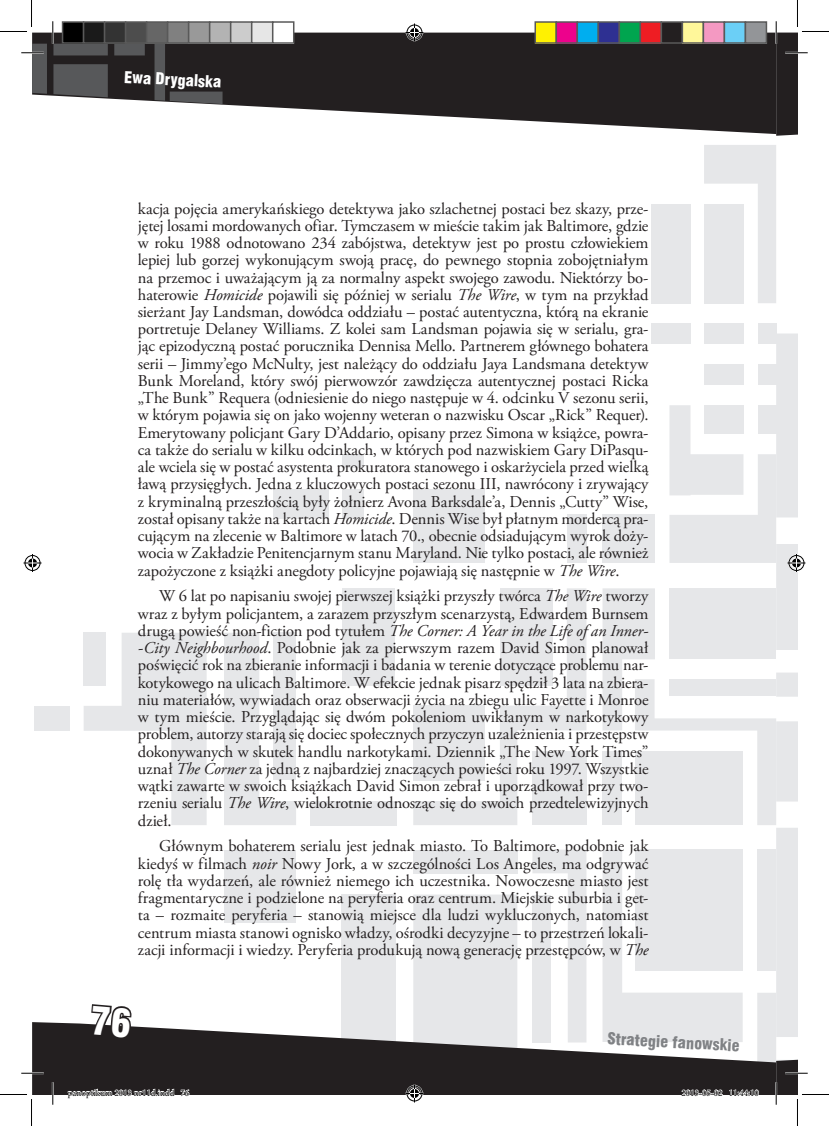
<style>
.page{position:relative;width:829px;height:1126px;background:#fff}
.page>*{position:absolute;margin:0;border:0;box-sizing:border-box;transform-origin:0 0}
.t1{font:16.5px/17.2px "Adobe Garamond Pro";letter-spacing:-.005em;color:#231f20;text-align:justify}
.t2{font:15px "Swis 721 Blk Cn PL";color:#808285}
.t3{font:15px "Swis 721 Blk Cn PL";color:#fff}
.t4{font:9px "Minion Pro";color:#000}
.s1{font-style:italic}
</style>
<div class="page">
<div style="left:566px;top:515px;width:20px;height:48px;background:#e6e7e9"></div>
<div style="left:309px;top:801px;width:87px;height:24px;background:#e6e7e9"></div>
<div style="left:35px;top:706px;width:35px;height:25px;background:#e6e7e9"></div>
<div style="left:342px;top:895px;width:54px;height:193px;background:#e6e7e9"></div>
<div style="left:224px;top:850px;width:71px;height:73px;background:#e6e7e9"></div>
<div style="left:413px;top:489px;width:72px;height:74px;background:#e6e7e9"></div>
<div style="left:273px;top:489px;width:56px;height:30px;background:#e6e7e9"></div>
<div style="left:342px;top:489px;width:21px;height:30px;background:#e6e7e9"></div>
<div style="left:342px;top:455px;width:21px;height:13px;background:#e6e7e9"></div>
<div style="left:342px;top:588px;width:53px;height:98px;background:#e6e7e9"></div>
<svg style="left:413px;top:588px;width:173px;height:237px;fill:#e6e7e9"></svg>
<svg style="left:224px;top:633px;width:72px;height:192px"></svg>
<svg style="left:84px;top:633px;width:122px;height:192px"></svg>
<svg style="left:211px;top:33px;width:564px;height:101px;fill:#231f20"></svg>
<svg style="left:32px;top:1022px;width:570px;height:72px;fill:#231f20"></svg>
<hr style="left:21px;top:1072px;width:23px;height:2px;background:#fff">
<hr style="left:52px;top:1082px;width:2px;height:23px;background:#fff">
<svg style="left:21px;top:1073px;width:23px;height:1px"></svg>
<svg style="left:53px;top:1082px;width:1px;height:23px"></svg>
<svg style="left:0;top:0;width:222px;height:104px"></svg>
<svg style="left:0;top:1094px;width:32px;height:32px"></svg>
<svg style="left:775px;top:0;width:53px;height:136px"></svg>
<svg style="left:405px;top:24px;width:18px;height:18px"></svg>
<svg style="left:405px;top:850px;width:181px;height:252px"></svg>
<svg style="left:24px;top:554px;width:18px;height:18px"></svg>
<div style="left:63px;top:22px;width:21px;height:21px;background:#000"></div>
<div style="left:62px;top:21px;width:22px;height:23px;border:2px solid #595959"></div>
<div style="left:84px;top:22px;width:21px;height:21px;background:#1a1a1a"></div>
<div style="left:83px;top:21px;width:22px;height:23px;border:2px solid #595959"></div>
<div style="left:105px;top:22px;width:21px;height:21px;background:#333"></div>
<div style="left:104px;top:21px;width:22px;height:23px;border:2px solid #595959"></div>
<div style="left:126px;top:22px;width:21px;height:21px;background:#4d4d4d"></div>
<div style="left:125px;top:21px;width:22px;height:23px;border:2px solid #595959"></div>
<div style="left:147px;top:22px;width:21px;height:21px;background:#666"></div>
<div style="left:146px;top:21px;width:22px;height:23px;border:2px solid #595959"></div>
<div style="left:168px;top:22px;width:21px;height:21px;background:#808080"></div>
<div style="left:167px;top:21px;width:22px;height:23px;border:2px solid #595959"></div>
<div style="left:189px;top:22px;width:21px;height:21px;background:#999"></div>
<div style="left:188px;top:21px;width:22px;height:23px;border:2px solid #595959"></div>
<div style="left:210px;top:22px;width:21px;height:21px;background:#b3b3b3"></div>
<div style="left:209px;top:21px;width:22px;height:23px;border:2px solid #595959"></div>
<div style="left:231px;top:22px;width:21px;height:21px;background:#ccc"></div>
<div style="left:230px;top:21px;width:22px;height:23px;border:2px solid #595959"></div>
<div style="left:252px;top:22px;width:21px;height:21px;background:#e6e6e6"></div>
<div style="left:251px;top:21px;width:22px;height:23px;border:2px solid #595959"></div>
<div style="left:273px;top:22px;width:21px;height:21px;background:#fff"></div>
<div style="left:272px;top:21px;width:22px;height:23px;border:2px solid #595959"></div>
<div style="left:535px;top:22px;width:21px;height:21px;background:#fff101"></div>
<div style="left:534px;top:21px;width:23px;height:23px;border:2px solid #595959"></div>
<div style="left:556px;top:22px;width:21px;height:21px;background:#ed028c"></div>
<div style="left:555px;top:21px;width:23px;height:23px;border:2px solid #595959"></div>
<div style="left:577px;top:22px;width:21px;height:21px;background:#00aeef"></div>
<div style="left:576px;top:21px;width:23px;height:23px;border:2px solid #595959"></div>
<div style="left:598px;top:22px;width:21px;height:21px;background:#2e3092"></div>
<div style="left:597px;top:21px;width:23px;height:23px;border:2px solid #595959"></div>
<div style="left:619px;top:22px;width:21px;height:21px;background:#00a54f"></div>
<div style="left:618px;top:21px;width:23px;height:23px;border:2px solid #595959"></div>
<div style="left:640px;top:22px;width:21px;height:21px;background:#ee1d23"></div>
<div style="left:639px;top:21px;width:23px;height:23px;border:2px solid #595959"></div>
<div style="left:661px;top:22px;width:21px;height:21px;background:#231f20"></div>
<div style="left:660px;top:21px;width:23px;height:23px;border:2px solid #595959"></div>
<div style="left:682px;top:22px;width:21px;height:21px;background:#fff79a"></div>
<div style="left:681px;top:21px;width:23px;height:23px;border:2px solid #595959"></div>
<div style="left:703px;top:22px;width:21px;height:21px;background:#f499c2"></div>
<div style="left:702px;top:21px;width:23px;height:23px;border:2px solid #595959"></div>
<div style="left:724px;top:22px;width:21px;height:21px;background:#6bcff6"></div>
<div style="left:723px;top:21px;width:23px;height:23px;border:2px solid #595959"></div>
<div style="left:745px;top:22px;width:21px;height:21px;background:#939598"></div>
<div style="left:744px;top:21px;width:23px;height:23px;border:2px solid #595959"></div>
<svg style="left:602px;top:145px;width:226px;height:981px"></svg>
<svg style="left:67px;top:1004px;width:122px;height:91px"></svg>
<p class="t3" style="left:125px;top:67px;width:99px;rotate:3deg">Ewa Drygalska</p>
<p class="t1" style="left:138px;top:200px;width:512px">kacja pojęcia amerykańskiego detektywa jako szlachetnej postaci bez skazy, prze&shy;jętej losami mordowanych ofiar. Tymczasem w mieście takim jak Baltimore, gdzie w roku 1988 odnotowano 234 zabójstwa, detektyw jest po prostu człowiekiem lepiej lub gorzej wykonującym swoją pracę, do pewnego stopnia zobojętniałym na przemoc i uważającym ją za normalny aspekt swojego zawodu. Niektórzy bo&shy;haterowie <span class="s1">Homicide</span> pojawili się później w serialu <span class="s1">The Wire</span>, w tym na przykład sierżant Jay Landsman, dowódca oddziału – postać autentyczna, którą na ekranie portretuje Delaney Williams. Z kolei sam Landsman pojawia się w serialu, gra&shy;jąc epizodyczną postać porucznika Dennisa Mello. Partnerem głównego bohatera serii – Jimmy’ego McNulty, jest należący do oddziału Jaya Landsmana detektyw Bunk Moreland, który swój pierwowzór zawdzięcza autentycznej postaci Ricka „The Bunk” Requera (odniesienie do niego następuje w 4. odcinku V sezonu serii, w którym pojawia się on jako wojenny weteran o nazwisku Oscar „Rick” Requer).<br>Emerytowany policjant Gary D’Addario, opisany przez Simona w książce, powra&shy;ca także do serialu w kilku odcinkach, w których pod nazwiskiem Gary DiPasqu&shy;ale wciela się w postać asystenta prokuratora stanowego i oskarżyciela przed wielką ławą przysięgłych. Jedna z kluczowych postaci sezonu III, nawrócony i zrywający z kryminalną przeszłością były żołnierz Avona Barksdale’a, Dennis „Cutty” Wise, został opisany także na kartach <span class="s1">Homicide</span>. Dennis Wise był płatnym mordercą pra&shy;cującym na zlecenie w Baltimore w latach 70., obecnie odsiadującym wyrok doży&shy;wocia w Zakładzie Penitencjarnym stanu Maryland. Nie tylko postaci, ale również zapożyczone z książki anegdoty policyjne pojawiają się następnie w <span class="s1">The Wire</span>.</p>
<p class="t1" style="left:138px;top:588px;width:512px;text-indent:21px">W 6 lat po napisaniu swojej pierwszej książki przyszły twórca <span class="s1">The Wire</span> tworzy wraz z byłym policjantem, a zarazem przyszłym scenarzystą, Edwardem Burnsem drugą powieść non-fiction pod tytułem <span class="s1">The Corner: A Year in the Life of an Inner--City Neighbourhood</span>. Podobnie jak za pierwszym razem David Simon planował poświęcić rok na zbieranie informacji i badania w terenie dotyczące problemu nar&shy;kotykowego na ulicach Baltimore. W efekcie jednak pisarz spędził 3 lata na zbiera&shy;niu materiałów, wywiadach oraz obserwacji życia na zbiegu ulic Fayette i Monroe w tym mieście. Przyglądając się dwóm pokoleniom uwikłanym w narkotykowy problem, autorzy starają się dociec społecznych przyczyn uzależnienia i przestępstw dokonywanych w skutek handlu narkotykami. Dziennik „The New York Times” uznał <span class="s1">The Corner</span> za jedną z najbardziej znaczących powieści roku 1997. Wszystkie wątki zawarte w swoich książkach David Simon zebrał i uporządkował przy two&shy;rzeniu serialu <span class="s1">The Wire</span>, wielokrotnie odnosząc się do swoich przedtelewizyjnych dzieł.</p>
<p class="t1" style="left:138px;top:838px;width:512px;text-indent:21px">Głównym bohaterem serialu jest jednak miasto. To Baltimore, podobnie jak kiedyś w filmach <span class="s1">noir</span> Nowy Jork, a w szczególności Los Angeles, ma odgrywać rolę tła wydarzeń, ale również niemego ich uczestnika. Nowoczesne miasto jest fragmentaryczne i podzielone na peryferia oraz centrum. Miejskie suburbia i get&shy;ta – rozmaite peryferia – stanowią miejsce dla ludzi wykluczonych, natomiast centrum miasta stanowi ognisko władzy, ośrodki decyzyjne – to przestrzeń lokali&shy;zacji informacji i wiedzy. Peryferia produkują nową generację przestępców, w <span class="s1">The</span></p>
<p class="t2" style="left:608px;top:1029px;width:134px;rotate:3deg">Strategie fanowskie</p>
<p class="t4" style="left:68px;top:1087px;width:123px">panoptikum 2013 nr11d.indd 76</p>
<p class="t4" style="left:681px;top:1087px;width:79px">2013-05-02 11:44:10</p>
</div>
